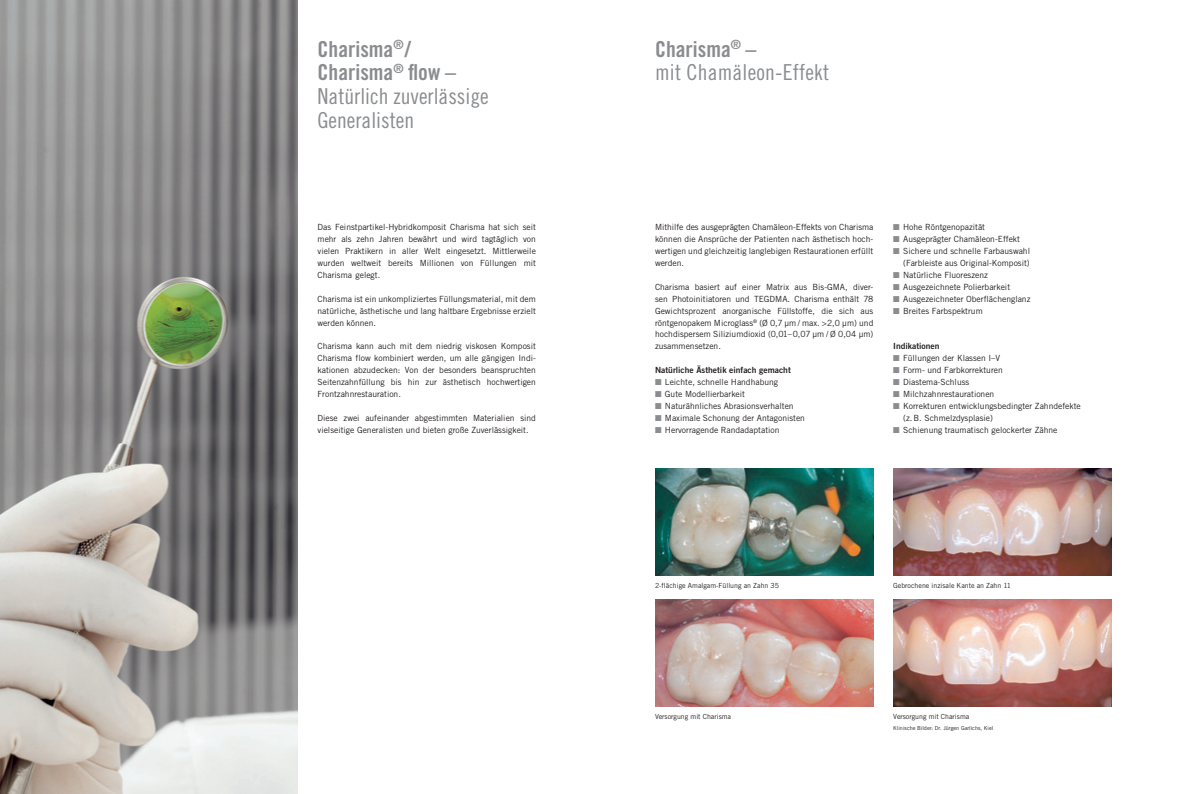
<style>
.page{position:relative;width:1191px;height:794px;background:#fff}
.page>*{position:absolute;margin:0;border:0;box-sizing:border-box;transform-origin:0 0}
.t1{font:22px/23.8px "Trade Gothic LT Cond Eighteen";color:#8a8c8f}
.t2{font:22px/23.8px "Trade Gothic LT Bold Cond Twenty";color:#8a8c8f}
.t3{font:8.5px/11.9px "Trade Gothic LT";color:#231f20;text-align:justify}
.t4{font:8.5px "Trade Gothic LT Bold Two";color:#231f20}
.t5{font:7px "Trade Gothic LT";color:#231f20}
.t6{font:5.5px "Trade Gothic LT";color:#231f20}
.s1{color:#8a8c8f}
</style>
<div class="page">
<img style="left:0;top:0;width:298px;height:794px">
<img style="left:893px;top:468px;width:218px;height:107px">
<img style="left:893px;top:599px;width:218px;height:107px">
<img style="left:655px;top:468px;width:218px;height:107px">
<img style="left:655px;top:599px;width:218px;height:107px">
<h1 class="t2" style="left:317px;top:39px;width:140px">Charisma<sup>®</sup>/<br>Charisma<sup>®</sup> flow –</h1>
<h1 class="t1" style="left:317px;top:86px;width:173px">Natürlich zuverlässige<br>Generalisten</h1>
<p class="t3" style="left:317px;top:222px;width:220px">Das Feinstpartikel-Hybridkomposit Charisma hat sich seit mehr als zehn Jahren bewährt und wird tagtäglich von vielen Praktikern in aller Welt eingesetzt. Mittlerweile wurden weltweit bereits Millionen von Füllungen mit Charisma gelegt.</p>
<p class="t3" style="left:317px;top:293px;width:220px">Charisma ist ein unkompliziertes Füllungsmaterial, mit dem natürliche, ästhetische und lang haltbare Ergebnisse erzielt werden können.</p>
<p class="t3" style="left:317px;top:341px;width:220px">Charisma kann auch mit dem niedrig viskosen Komposit Charisma flow kombiniert werden, um alle gängigen Indi&shy;kationen abzudecken: Von der besonders beanspruchten Seitenzahnfüllung bis hin zur ästhetisch hochwertigen Frontzahnrestauration.</p>
<p class="t3" style="left:317px;top:412px;width:220px">Diese zwei aufeinander abgestimmten Materialien sind vielseitige Generalisten und bieten große Zuverlässigkeit.</p>
<h1 class="t2" style="left:655px;top:39px;width:103px">Charisma<sup>®</sup> –</h1>
<h1 class="t1" style="left:655px;top:62px;width:176px">mit Chamäleon-Effekt</h1>
<p class="t3" style="left:655px;top:222px;width:220px">Mithilfe des ausgeprägten Chamäleon-Effekts von Charisma können die Ansprüche der Patienten nach ästhetisch hoch&shy;wertigen und gleichzeitig langlebigen Restaurationen erfüllt werden.</p>
<p class="t3" style="left:655px;top:281px;width:220px">Charisma basiert auf einer Matrix aus Bis-GMA, diver - sen Photoinitiatoren und TEGDMA. Charisma enthält 78<br>Gewichtsprozent anorganische Füllstoffe, die sich aus röntgenopakem Microglass<sup>®</sup> (Ø 0,7 µm / max. &gt;2,0 µm) und hochdispersem Siliziumdioxid (0,01–0,07 µm / Ø 0,04 µm) zusammensetzen.</p>
<p class="t4" style="left:655px;top:367px;width:137px">Natürliche Ästhetik einfach gemacht</p>
<p class="t3" style="left:655px;top:377px;width:125px"><span class="s1">■</span> Leichte, schnelle Handhabung</p>
<p class="t3" style="left:655px;top:389px;width:91px"><span class="s1">■</span> Gute Modellierbarkeit</p>
<p class="t3" style="left:655px;top:401px;width:140px"><span class="s1">■</span> Naturähnliches Abrasionsverhalten</p>
<p class="t3" style="left:655px;top:412px;width:151px"><span class="s1">■</span> Maximale Schonung der Antagonisten</p>
<p class="t3" style="left:655px;top:424px;width:126px"><span class="s1">■</span> Hervorragende Randadaptation</p>
<p class="t3" style="left:893px;top:222px;width:93px"><span class="s1">■</span> Hohe Röntgenopazität</p>
<p class="t3" style="left:893px;top:234px;width:128px"><span class="s1">■</span> Ausgeprägter Chamäleon-Effekt</p>
<p class="t3" style="left:893px;top:246px;width:138px;text-align:right"><span class="s1">■</span> Sichere und schnelle Farbauswahl (Farbleiste aus Original-Komposit)</p>
<p class="t3" style="left:893px;top:270px;width:96px"><span class="s1">■</span> Natürliche Fluoreszenz</p>
<p class="t3" style="left:893px;top:281px;width:118px"><span class="s1">■</span> Ausgezeichnete Polierbarkeit</p>
<p class="t3" style="left:893px;top:293px;width:139px"><span class="s1">■</span> Ausgezeichneter Oberflächenglanz</p>
<p class="t3" style="left:893px;top:305px;width:91px"><span class="s1">■</span> Breites Farbspektrum</p>
<p class="t4" style="left:893px;top:343px;width:48px">Indikationen</p>
<p class="t3" style="left:893px;top:353px;width:108px"><span class="s1">■</span> Füllungen der Klassen I–V</p>
<p class="t3" style="left:893px;top:365px;width:111px"><span class="s1">■</span> Form- und Farbkorrekturen</p>
<p class="t3" style="left:893px;top:377px;width:78px"><span class="s1">■</span> Diastema-Schluss</p>
<p class="t3" style="left:893px;top:389px;width:103px"><span class="s1">■</span> Milchzahnrestaurationen</p>
<p class="t3" style="left:903px;top:401px;width:179px;text-indent:-10px"><span class="s1">■</span> Korrekturen entwicklungsbedingter Zahndefekte (z.B. Schmelzdysplasie)</p>
<p class="t3" style="left:893px;top:424px;width:166px"><span class="s1">■</span> Schienung traumatisch gelockerter Zähne</p>
<p class="t5" style="left:655px;top:582px;width:126px">2-flächige Amalgam-Füllung an Zahn 35</p>
<p class="t5" style="left:893px;top:582px;width:119px">Gebrochene inzisale Kante an Zahn 11</p>
<p class="t5" style="left:655px;top:713px;width:78px">Versorgung mit Charisma</p>
<p class="t5" style="left:893px;top:713px;width:78px">Versorgung mit Charisma</p>
<p class="t6" style="left:893px;top:726px;width:102px">Klinische Bilder: Dr. Jürgen Garlichs, Kiel</p>
</div>
